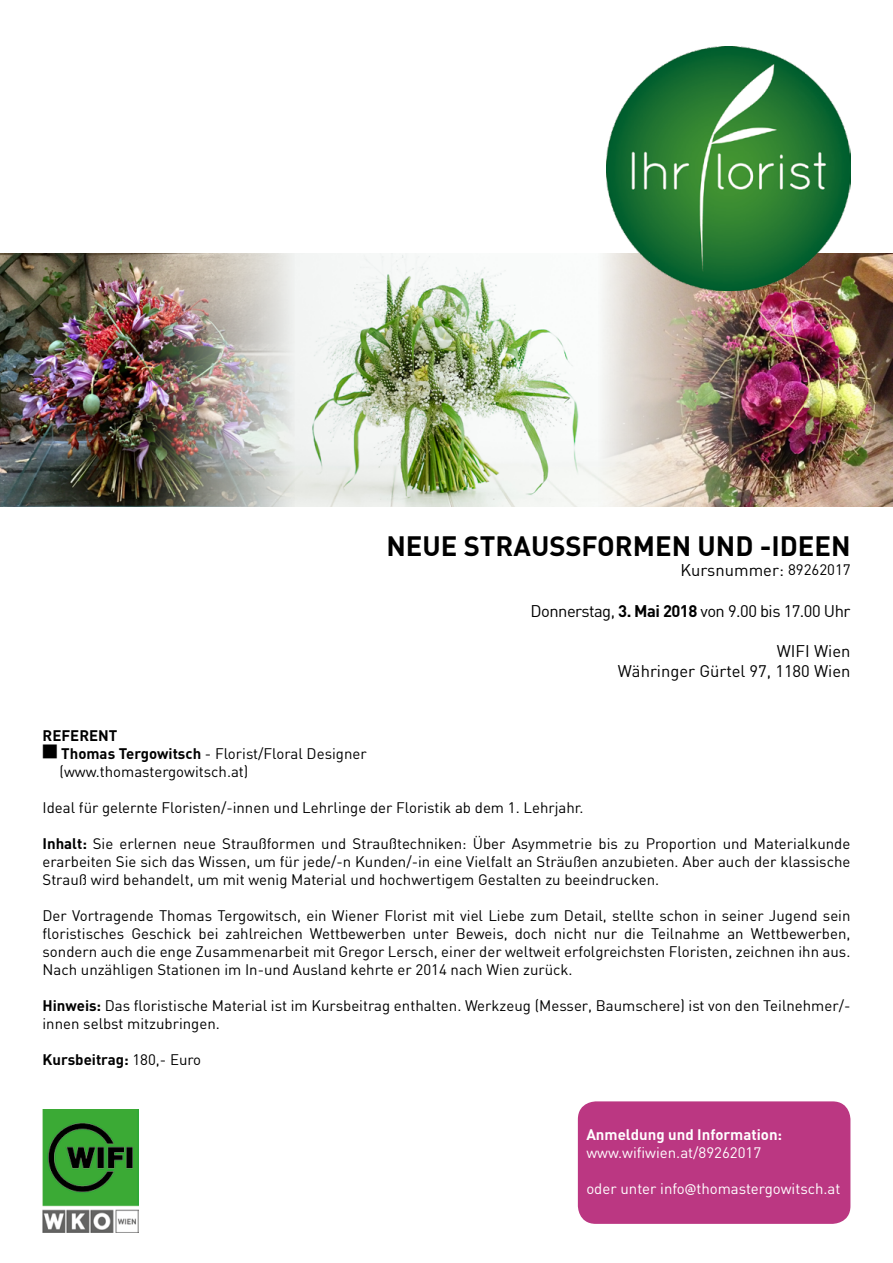
<style>
.page{position:relative;width:893px;height:1263px;background:#fff}
.page>*{position:absolute;margin:0;border:0;box-sizing:border-box;transform-origin:0 0}
.t1{font:700 27.45px "DIN";color:#000}
.t2{font:16.5px "DIN";color:#000}
.t3{font:16.5px "DIN";letter-spacing:-.03em;color:#000}
.t4{font:15px/18px "DIN";color:#000;text-align:justify}
.t5{font:15px "DIN";color:#fff}
.t6{font:700 15px "DIN";color:#000}
.t7{font:700 15px "DIN";color:#fff}
.s1{font-size:15px}
.s2{font-weight:700}
.s3{font-weight:400}
.s4{font-family:"Trebuchet MS"}
</style>
<div class="page">
<img style="left:295px;top:253px;width:303px;height:253px">
<div style="left:578px;top:1101px;width:272px;height:123px;background:#bb3782;border-radius:18px"></div>
<img style="left:0;top:253px;width:295px;height:253px">
<img style="left:598px;top:253px;width:294px;height:253px">
<img style="left:607px;top:47px;width:243px;height:243px">
<img style="left:43px;top:1110px;width:96px;height:122px">
<p class="t1" style="left:386px;top:529px;width:466px">NEUE STRAUSSFORMEN UND -IDEEN</p>
<p class="t2" style="left:680px;top:560px;width:172px">Kursnummer: <span class="s1">89262017</span></p>
<p class="t3" style="left:530px;top:601px;width:321px">Donnerstag, <span class="s2">3. Mai 2018</span> von 9.00 bis 17.00 Uhr</p>
<p class="t2" style="left:777px;top:641px;width:75px">WIFI Wien</p>
<p class="t2" style="left:618px;top:661px;width:234px">Währinger Gürtel 97, 1180 Wien</p>
<p class="t6" style="left:43px;top:726px;width:76px">REFERENT</p>
<p class="t4" style="left:43px;top:745px;width:326px">■ <span class="s2">Thomas Tergowitsch</span> - Florist/Floral Designer</p>
<p class="t4" style="left:60px;top:763px;width:190px">(www.thomastergowitsch.at)</p>
<p class="t4" style="left:43px;top:799px;width:542px">Ideal für gelernte Floristen/-innen und Lehrlinge der Floristik ab dem 1. Lehrjahr.</p>
<p class="t4" style="left:43px;top:835px;width:809px"><span class="s2">Inhalt:</span> Sie erlernen neue Straußformen und Straußtechniken: Über Asymmetrie bis zu Proportion und Materialkunde erarbeiten Sie sich das Wissen, um für jede/-n Kunden/-in eine Vielfalt an Sträußen anzubieten. Aber auch der klassische Strauß wird behandelt, um mit wenig Material und hochwertigem Gestalten zu beeindrucken.</p>
<p class="t4" style="left:43px;top:907px;width:809px">Der Vortragende Thomas Tergowitsch, ein Wiener Florist mit viel Liebe zum Detail, stellte schon in seiner Jugend sein floristisches Geschick bei zahlreichen Wettbewerben unter Beweis, doch nicht nur die Teilnahme an Wettbewerben, sondern auch die enge Zusammenarbeit mit Gregor Lersch, einer der weltweit erfolgreichsten Floristen, zeichnen ihn aus.<br>Nach unzähligen Stationen im In-und Ausland kehrte er 2014 nach Wien zurück.</p>
<p class="t4" style="left:43px;top:997px;width:809px"><span class="s2">Hinweis:</span> Das floristische Material ist im Kursbeitrag enthalten. Werkzeug (Messer, Baumschere) ist von den Teilnehmer/- innen selbst mitzubringen.</p>
<p class="t6" style="left:43px;top:1050px;width:160px">Kursbeitrag: <span class="s3">180,- Euro</span></p>
<p class="t7" style="left:586px;top:1124px;width:197px">Anmeldung und Information:</p>
<p class="t5" style="left:586px;top:1143px;width:176px">www.wifiwien.at/89262017</p>
<p class="t5" style="left:586px;top:1179px;width:256px">oder unter info<span class="s4">@</span>thomastergowitsch.at</p>
</div>
